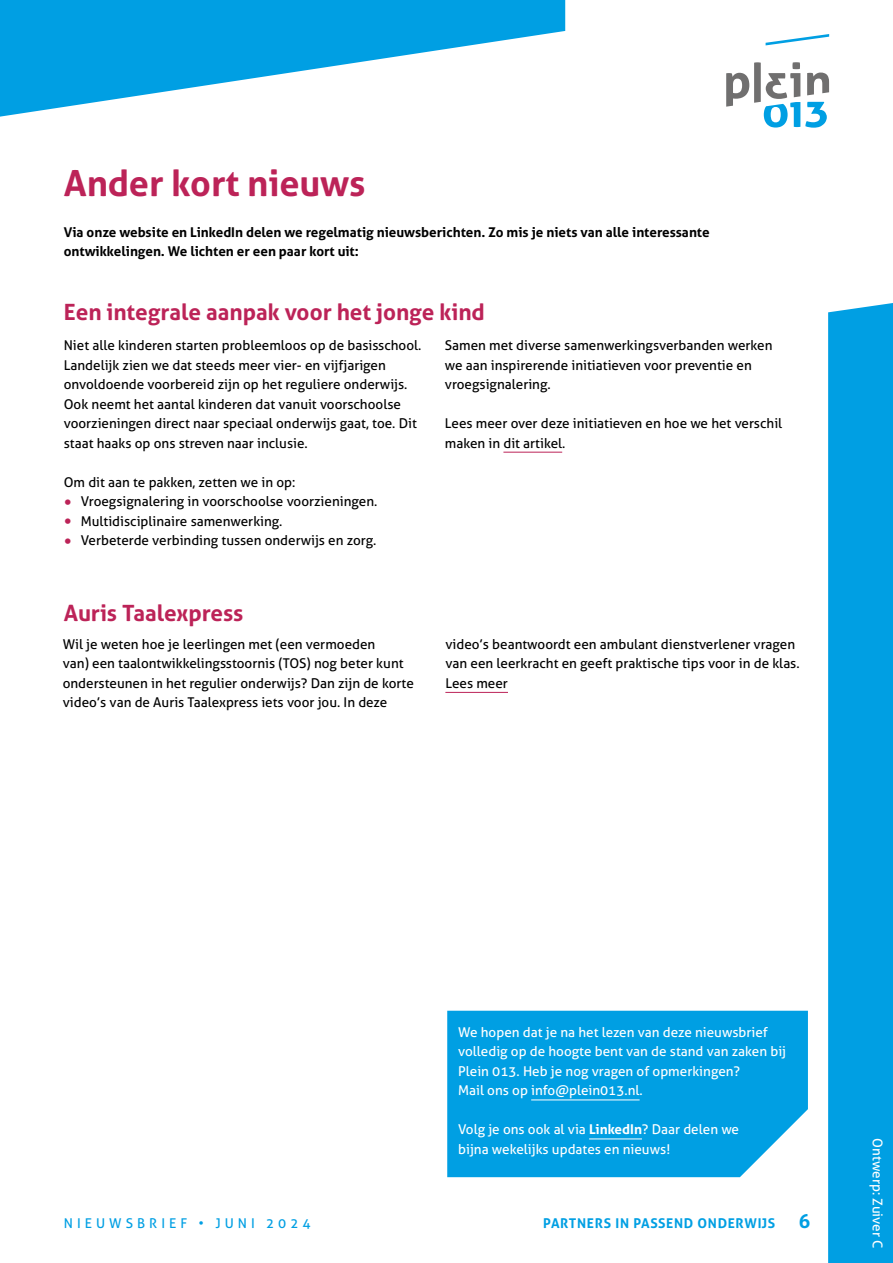
<style>
.page{position:relative;width:893px;height:1263px;background:#fff}
.page>*{position:absolute;margin:0;border:0;box-sizing:border-box;transform-origin:0 0}
.t1{font:700 36px "Aller";color:#bc2358}
.t2{font:700 22.5px "Aller";color:#bc2358}
.t3{font:13.5px/19.5px "Aller";color:#000}
.t4{font:13.5px/19.5px "Aller";color:#fff}
.t5{font:700 13.5px/19.5px "Aller";color:#000}
.t6{font:700 13.5px "Aller";letter-spacing:.05em;color:#009fe3}
.t7{font:13.5px "Aller";letter-spacing:.3em;color:#009fe3}
.s1{font-weight:700;font-size:18px;color:#bc2358}
.s2{font-weight:700}
.s3{font-size:19.5px}
</style>
<div class="page">
<hr style="left:503px;top:452px;width:59px;height:1px;background:#bc2358">
<div style="left:447px;top:1011px;width:361px;height:166px;background:#009fe3"></div>
<hr style="left:445px;top:692px;width:63px;height:1px;background:#bc2358">
<svg style="left:828px;top:303px;width:65px;height:960px;background:#04a0e3"></svg>
<svg style="left:0;top:0;width:565px;height:117px;fill:#009fe3"></svg>
<svg style="left:726px;top:62px;width:103px;height:66px"></svg>
<svg style="left:766px;top:34px;width:63px;height:11px"></svg>
<hr style="left:531px;top:1099px;width:109px;height:1px;background:#fff">
<hr style="left:589px;top:1138px;width:53px;height:1px;background:#fff">
<h1 class="t1" style="left:64px;top:160px;width:304px">Ander kort nieuws</h1>
<p class="t5" style="left:64px;top:222px;width:647px">Via onze website en LinkedIn delen we regelmatig nieuwsberichten. Zo mis je niets van alle interessante ontwikkelingen. We lichten er een paar kort uit:</p>
<h2 class="t2" style="left:64px;top:298px;width:422px">Een integrale aanpak voor het jonge kind</h2>
<p class="t3" style="left:64px;top:336px;width:359px">Niet alle kinderen starten probleemloos op de basisschool.<br>Landelijk zien we dat steeds meer vier- en vijfjarigen onvoldoende voorbereid zijn op het reguliere onderwijs.<br>Ook neemt het aantal kinderen dat vanuit voorschoolse voorzieningen direct naar speciaal onderwijs gaat, toe. Dit staat haaks op ons streven naar inclusie.</p>
<p class="t3" style="left:64px;top:472px;width:233px">Om dit aan te pakken, zetten we in op:</p>
<p class="t3" style="left:64px;top:492px;width:315px"><span class="s1">•</span> Vroegsignalering in voorschoolse voorzieningen.</p>
<p class="t3" style="left:64px;top:511px;width:220px"><span class="s1">•</span> Multidisciplinaire samenwerking.</p>
<p class="t3" style="left:64px;top:531px;width:314px"><span class="s1">•</span> Verbeterde verbinding tussen onderwijs en zorg.</p>
<h2 class="t2" style="left:64px;top:599px;width:181px">Auris Taalexpress</h2>
<p class="t3" style="left:445px;top:336px;width:329px">Samen met diverse samenwerkingsverbanden werken we aan inspirerende initiatieven voor preventie en vroegsignalering.</p>
<p class="t3" style="left:445px;top:414px;width:339px">Lees meer over deze initiatieven en hoe we het verschil maken in dit artikel.</p>
<p class="t3" style="left:63px;top:634px;width:353px">Wil je weten hoe je leerlingen met (een vermoeden<br>van) een taalontwikkelingsstoornis (TOS) nog beter kunt ondersteunen in het regulier onderwijs? Dan zijn de korte video’s van de Auris Taalexpress iets voor jou. In deze</p>
<p class="t3" style="left:445px;top:634px;width:356px">video’s beantwoordt een ambulant dienstverlener vragen van een leerkracht en geeft praktische tips voor in de klas.<br>Lees meer</p>
<p class="t4" style="left:458px;top:1022px;width:329px">We hopen dat je na het lezen van deze nieuwsbrief volledig op de hoogte bent van de stand van zaken bij Plein 013. Heb je nog vragen of opmerkingen?<br>Mail ons op info@plein013.nl.</p>
<p class="t4" style="left:458px;top:1120px;width:282px">Volg je ons ook al via <span class="s2">LinkedIn</span>? Daar delen we bijna wekelijks updates en nieuws!</p>
<p class="t7" style="left:64px;top:1215px;width:248px">NIEUWSBRIEF • JUNI 2024</p>
<p class="t6" style="left:543px;top:1215px;width:269px">PARTNERS IN PASSEND ONDERWIJS <span class="s3">6</span></p>
<p class="t4" style="left:887px;top:1138px;width:111px;rotate:90deg">Ontwerp: Zuiver C</p>
</div>
